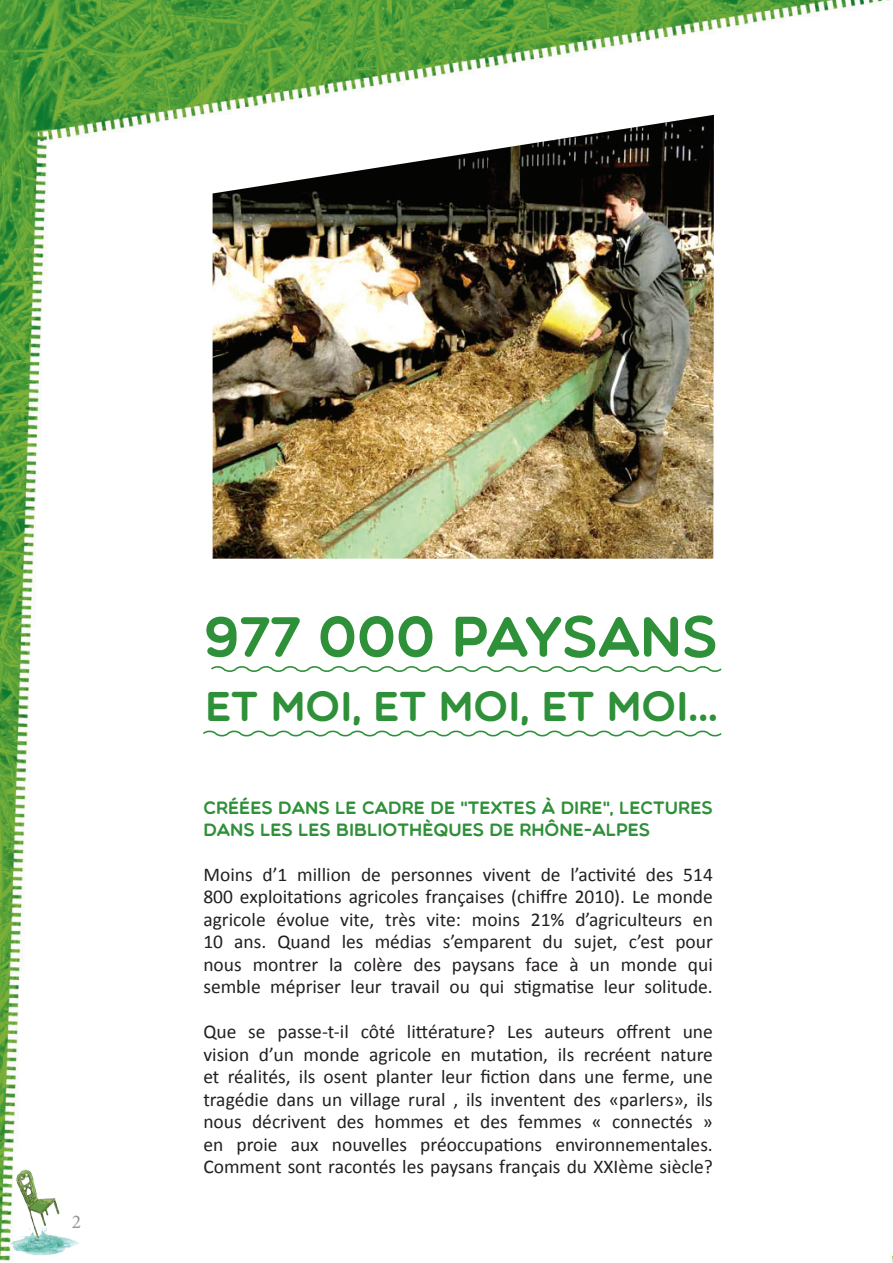
<style>
.page{position:relative;width:893px;height:1263px;background:#fff}
.page>*{position:absolute;margin:0;border:0;box-sizing:border-box;transform-origin:0 0}
.t1{font:57px "Multicolore";color:#2e9038}
.t2{font:42px "Multicolore";color:#2e9038}
.t3{font:19.5px/22.5px "Calibri";color:#231f20;text-align:justify}
.t4{font:19.5px "Minion Pro";color:#939598}
.t5{font:18px/21.6px "Multicolore";color:#2e9038}
</style>
<div class="page">
<img style="left:0;top:0;width:893px;height:1263px">
<img style="left:7px;top:1164px;width:95px;height:99px">
<svg style="left:209px;top:664px;width:514px;height:10px"></svg>
<svg style="left:201px;top:728px;width:522px;height:11px"></svg>
<img style="left:213px;top:115px;width:501px;height:444px">
<p class="t4" style="left:72px;top:1209px;width:11px">2</p>
<h1 class="t1" style="left:204px;top:602px;width:516px">977 000 PAYSANS</h1>
<h2 class="t2" style="left:205px;top:681px;width:514px">ET MOI, ET MOI, ET MOI...</h2>
<p class="t5" style="left:203px;top:796px;width:511px">CRÉÉES DANS LE CADRE DE "TEXTES À DIRE", LECTURES<br>DANS LES LES BIBLIOTHÈQUES DE RHÔNE-ALPES</p>
<p class="t3" style="left:203px;top:863px;width:511px">Moins d’1 million de personnes vivent de l’activité des 514<br>800 exploitations agricoles françaises (chiffre 2010). Le monde agricole évolue vite, très vite: moins 21% d’agriculteurs en 10 ans. Quand les médias s’emparent du sujet, c’est pour nous montrer la colère des paysans face à un monde qui semble mépriser leur travail ou qui stigmatise leur solitude.</p>
<p class="t3" style="left:203px;top:1021px;width:511px">Que se passe-t-il côté littérature? Les auteurs offrent une vision d’un monde agricole en mutation, ils recréent nature et réalités, ils osent planter leur fiction dans une ferme, une tragédie dans un village rural , ils inventent des «parlers», ils nous décrivent des hommes et des femmes « connectés » en proie aux nouvelles préoccupations environnementales.<br>Comment sont racontés les paysans français du XXIème siècle?</p>
</div>
